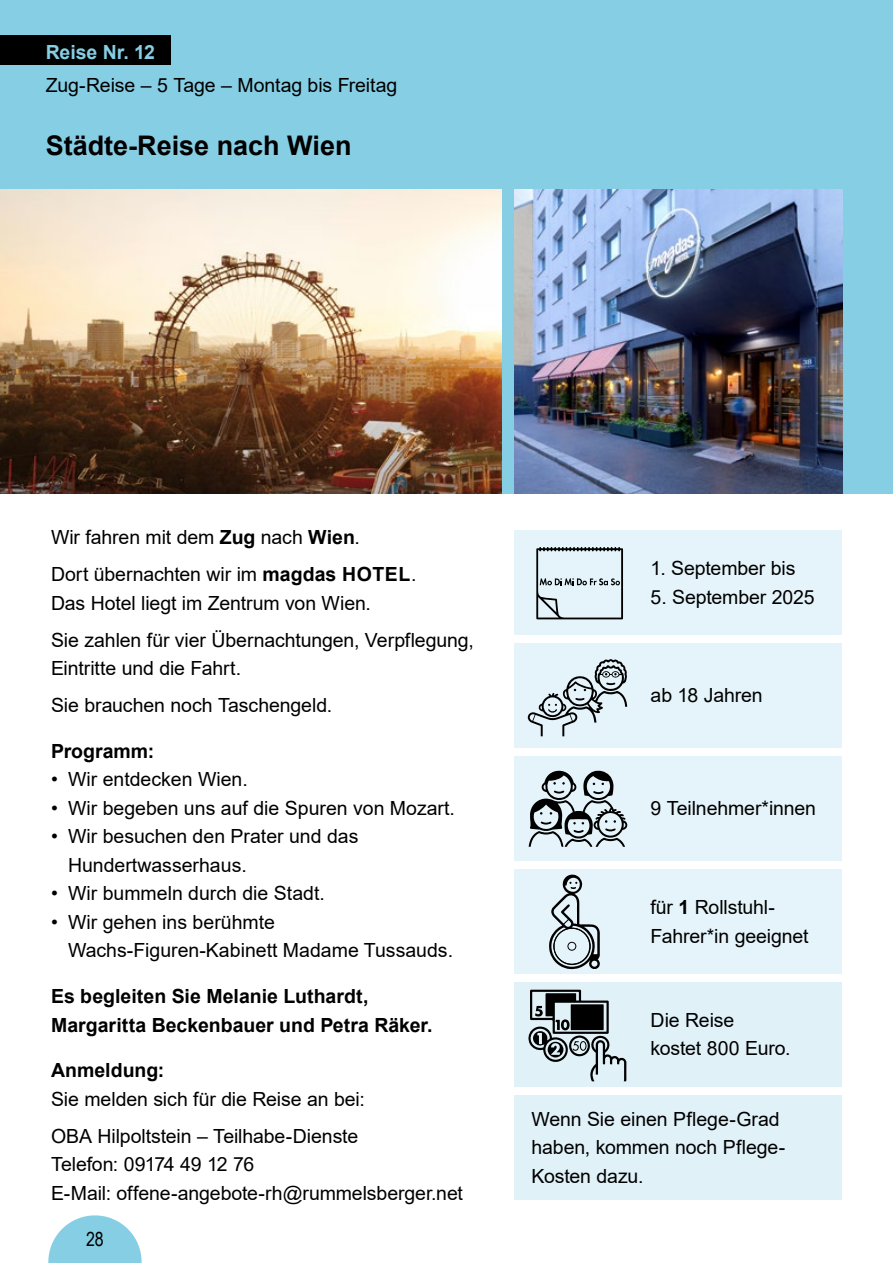
<style>
.page{position:relative;width:893px;height:1263px;background:#fff}
.page>*{position:absolute;margin:0;border:0;box-sizing:border-box;transform-origin:0 0}
.t1{font:700 27px "Arial";color:#000}
.t2{font:19.5px/28.5px "Arial";letter-spacing:-.005em;color:#000}
.t3{font:700 19.5px/28.5px "Arial";color:#000}
.t4{font:700 19.5px "Arial";letter-spacing:-.005em;color:#85cee4}
.t5{font:19.5px "Arial Narrow";color:#000}
.s1{font-weight:700}
</style>
<div class="page">
<div style="left:0;top:0;width:893px;height:493px;background:#85cee4"></div>
<svg style="left:48px;top:1215px;width:94px;height:48px"></svg>
<div style="left:514px;top:1095px;width:328px;height:104px;background:#e0f1f8"></div>
<div style="left:514px;top:982px;width:328px;height:104px;background:#e0f1f8"></div>
<svg style="left:528px;top:990px;width:98px;height:91px"></svg>
<div style="left:514px;top:869px;width:328px;height:104px;background:#e5f4fa"></div>
<div style="left:514px;top:756px;width:328px;height:104px;background:#e5f4fa"></div>
<div style="left:515px;top:643px;width:327px;height:104px;background:#e5f4fa"></div>
<svg style="left:527px;top:659px;width:100px;height:77px"></svg>
<svg style="left:549px;top:874px;width:51px;height:96px"></svg>
<img style="left:0;top:190px;width:502px;height:303px">
<div style="left:0;top:35px;width:170px;height:30px;background:#000"></div>
<svg style="left:528px;top:770px;width:99px;height:77px"></svg>
<div style="left:515px;top:530px;width:327px;height:104px;background:#e5f4fa"></div>
<svg style="left:536px;top:547px;width:87px;height:73px"></svg>
<img style="left:515px;top:189px;width:328px;height:304px">
<hr style="left:892px;top:190px;width:1px;height:303px;background:#c6c6c6">
<p class="t4" style="left:46px;top:38px;width:111px">Reise Nr. 12</p>
<p class="t2" style="left:46px;top:70px;width:353px">Zug-Reise – 5 Tage – Montag bis Freitag</p>
<h1 class="t1" style="left:46px;top:127px;width:307px">Städte-Reise nach Wien</h1>
<p class="t2" style="left:51px;top:519px;width:367px;line-height:37px">Wir fahren mit dem <span class="s1">Zug</span> nach <span class="s1">Wien</span>.<br>Dort übernachten wir im <span class="s1">magdas HOTEL</span>.</p>
<p class="t2" style="left:51px;top:584px;width:424px;line-height:37px">Das Hotel liegt im Zentrum von Wien.<br>Sie zahlen für vier Übernachtungen, Verpflegung,</p>
<p class="t2" style="left:51px;top:650px;width:283px;line-height:37px">Eintritte und die Fahrt.<br>Sie brauchen noch Taschengeld.</p>
<p class="t3" style="left:51px;top:737px;width:105px">Programm:</p>
<p class="t2" style="left:51px;top:765px;width:198px">• Wir entdecken Wien.</p>
<p class="t2" style="left:51px;top:794px;width:405px">• Wir begeben uns auf die Spuren von Mozart.</p>
<p class="t2" style="left:68px;top:822px;width:292px;text-indent:-17px">• Wir besuchen den Prater und das<br>Hundertwasserhaus.</p>
<p class="t2" style="left:51px;top:879px;width:275px">• Wir bummeln durch die Stadt.</p>
<p class="t2" style="left:68px;top:908px;width:387px;text-indent:-17px">• Wir gehen ins berühmte<br>Wachs-Figuren-Kabinett Madame Tussauds.</p>
<p class="t3" style="left:51px;top:982px;width:383px">Es begleiten Sie Melanie Luthardt,<br>Margaritta Beckenbauer und Petra Räker.</p>
<p class="t3" style="left:51px;top:1056px;width:115px">Anmeldung:</p>
<p class="t2" style="left:51px;top:1080px;width:315px;line-height:37px">Sie melden sich für die Reise an bei:<br>OBA Hilpoltstein – Teilhabe-Dienste</p>
<p class="t2" style="left:51px;top:1150px;width:413px">Telefon: 09174 49 12 76<br>E-Mail: offene-angebote-rh@rummelsberger.net</p>
<p class="t5" style="left:86px;top:1224px;width:19px">28</p>
<p class="t2" style="left:651px;top:554px;width:146px">1. September bis</p>
<p class="t2" style="left:651px;top:582px;width:166px">5. September 2025</p>
<p class="t2" style="left:651px;top:681px;width:114px">ab 18 Jahren</p>
<p class="t2" style="left:678px;top:681px;width:22px">xx</p>
<p class="t2" style="left:650px;top:794px;width:167px">9 Teilnehmer*innen</p>
<p class="t2" style="left:651px;top:794px;width:147px">xx Teilnehmende</p>
<p class="t2" style="left:650px;top:893px;width:160px">für <span class="s1">1</span> Rollstuhl-<br>Fahrer*in geeignet</p>
<p class="t2" style="left:651px;top:1006px;width:141px">Die Reise kostet xxx Euro.</p>
<p class="t2" style="left:651px;top:1034px;width:141px">kostet 800 Euro.</p>
<p class="t2" style="left:531px;top:1104px;width:255px">Wenn Sie einen Pflege-Grad haben, kommen noch Pflege-<br>Kosten dazu.</p>
</div>
